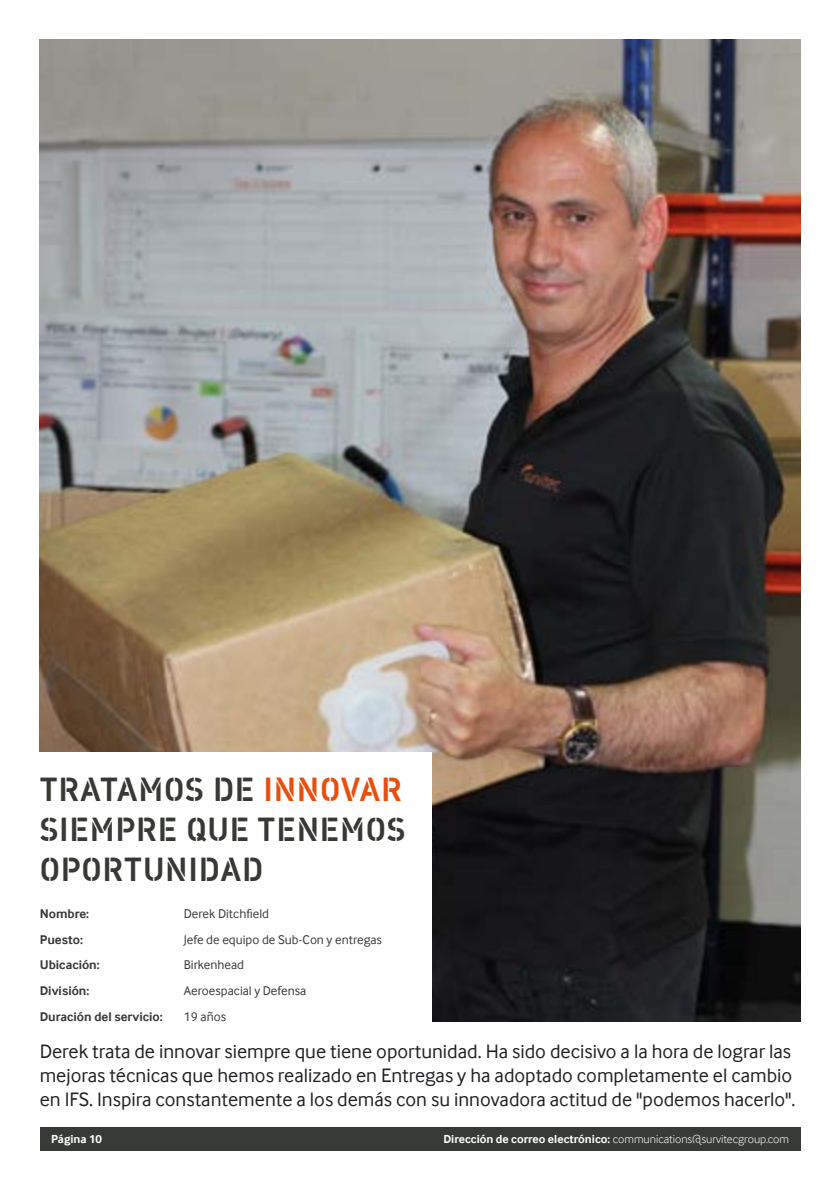
<style>
.page{position:relative;width:840px;height:1191px;background:#fff}
.page>*{position:absolute;margin:0;border:0;box-sizing:border-box;transform-origin:0 0}
.t1{font:34px/40px "Vtg Stencil DIN";letter-spacing:.02em;color:#373935;text-align:justify}
.t2{font:20px/24px "Inter Face";color:#202124}
.t3{font:13px "Inter Face";color:#373a36}
.t4{font:700 13px "Inter Face";color:#373a36}
.t5{font:300 12px "Inter Face";color:#fff}
.t6{font:700 12px "Inter Face";color:#fff}
.s1{color:#e94e0f}
.s2{font-weight:700}
</style>
<div class="page">
<div style="left:40px;top:1127px;width:759px;height:24px;background:#373a36"></div>
<img style="left:40px;top:40px;width:759px;height:981px">
<div style="left:0;top:752px;width:431px;height:292px;background:#fff"></div>
<h1 class="t1" style="left:40px;top:770px;width:367px">TRATAMOS DE <span class="s1">INNOVAR </span>SIEMPRE QUE TENEMOS OPORTUNIDAD</h1>
<p class="t4" style="left:40px;top:906px;width:51px">Nombre:</p>
<p class="t3" style="left:184px;top:906px;width:87px">Derek Ditchfield</p>
<p class="t4" style="left:40px;top:931px;width:45px">Puesto:</p>
<p class="t3" style="left:184px;top:931px;width:199px">Jefe de equipo de Sub-Con y entregas</p>
<p class="t4" style="left:40px;top:957px;width:61px">Ubicación:</p>
<p class="t3" style="left:184px;top:957px;width:62px">Birkenhead</p>
<p class="t4" style="left:40px;top:983px;width:51px">División:</p>
<p class="t3" style="left:184px;top:983px;width:124px">Aeroespacial y Defensa</p>
<p class="t4" style="left:40px;top:1008px;width:124px">Duración del servicio:</p>
<p class="t3" style="left:184px;top:1008px;width:44px">19 años</p>
<p class="t2" style="left:40px;top:1041px;width:757px">Derek trata de innovar siempre que tiene oportunidad. Ha sido decisivo a la hora de lograr las mejoras técnicas que hemos realizado en Entregas y ha adoptado completamente el cambio en IFS. Inspira constantemente a los demás con su innovadora actitud de "podemos hacerlo".</p>
<p class="t6" style="left:51px;top:1132px;width:52px">Página 10</p>
<p class="t5" style="left:443px;top:1131px;width:347px"><span class="s2">Dirección de correo electrónico:</span> communications@survitecgroup.com</p>
</div>
